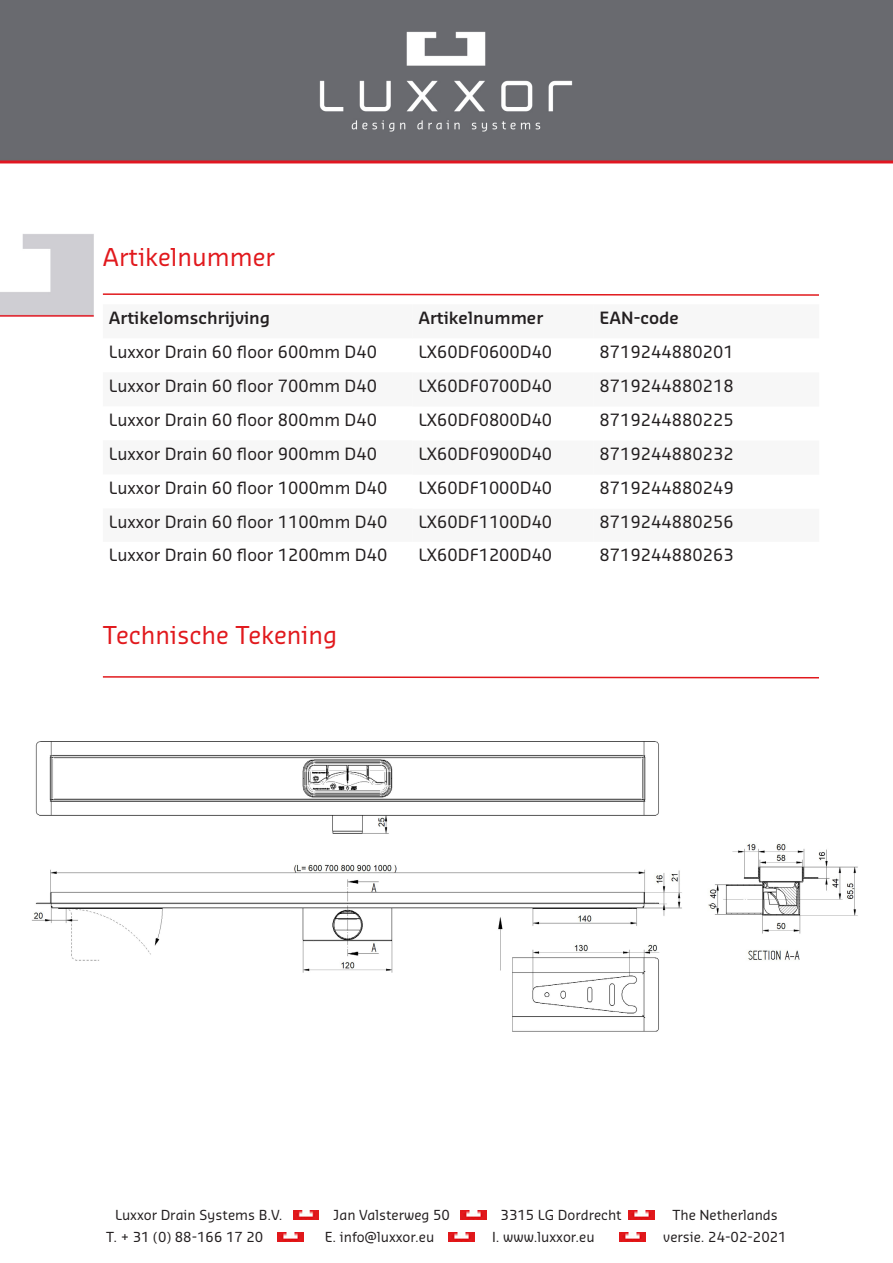
<style>
.page{position:relative;width:893px;height:1263px;background:#fff}
.page>*{position:absolute;margin:0;border:0;box-sizing:border-box;transform-origin:0 0}
.t1{font:24px "Sansa Pro";color:#e1191d}
.t2{font:16.5px "Sansa Pro";color:#231f20}
.t3{font:600 16.5px "Sansa Pro";color:#231f20}
.t4{font:13.5px "Sansa Pro";color:#231f20}
</style>
<div class="page">
<img style="left:0;top:0;width:893px;height:1220px">
<svg style="left:101px;top:293px;width:719px;height:3px"></svg>
<svg style="left:103px;top:304px;width:309px;height:238px"></svg>
<svg style="left:412px;top:304px;width:182px;height:238px"></svg>
<svg style="left:594px;top:304px;width:225px;height:238px"></svg>
<svg style="left:101px;top:675px;width:719px;height:4px"></svg>
<img style="left:293px;top:1211px;width:26px;height:9px">
<img style="left:461px;top:1211px;width:25px;height:9px">
<img style="left:629px;top:1211px;width:25px;height:9px">
<img style="left:278px;top:1232px;width:25px;height:9px">
<img style="left:449px;top:1232px;width:25px;height:9px">
<img style="left:620px;top:1232px;width:25px;height:9px">
<img style="left:25px;top:704px;width:839px;height:344px">
<p class="t1" style="left:103px;top:241px;width:174px">Artikelnummer</p>
<p class="t3" style="left:109px;top:307px;width:163px">Artikelomschrijving</p>
<p class="t2" style="left:109px;top:341px;width:270px">Luxxor Drain 60 floor 600mm D40</p>
<p class="t2" style="left:109px;top:375px;width:270px">Luxxor Drain 60 floor 700mm D40</p>
<p class="t2" style="left:109px;top:409px;width:270px">Luxxor Drain 60 floor 800mm D40</p>
<p class="t2" style="left:109px;top:443px;width:270px">Luxxor Drain 60 floor 900mm D40</p>
<p class="t2" style="left:109px;top:477px;width:280px">Luxxor Drain 60 floor 1000mm D40</p>
<p class="t2" style="left:109px;top:511px;width:280px">Luxxor Drain 60 floor 1100mm D40</p>
<p class="t2" style="left:109px;top:544px;width:280px">Luxxor Drain 60 floor 1200mm D40</p>
<p class="t1" style="left:103px;top:619px;width:236px">Technische Tekening</p>
<p class="t3" style="left:418px;top:307px;width:126px">Artikelnummer</p>
<p class="t2" style="left:418px;top:341px;width:135px">LX60DF0600D40</p>
<p class="t2" style="left:418px;top:375px;width:135px">LX60DF0700D40</p>
<p class="t2" style="left:418px;top:409px;width:135px">LX60DF0800D40</p>
<p class="t2" style="left:418px;top:443px;width:135px">LX60DF0900D40</p>
<p class="t2" style="left:418px;top:477px;width:135px">LX60DF1000D40</p>
<p class="t2" style="left:418px;top:511px;width:135px">LX60DF1100D40</p>
<p class="t2" style="left:418px;top:544px;width:135px">LX60DF1200D40</p>
<p class="t3" style="left:600px;top:307px;width:81px">EAN-code</p>
<p class="t2" style="left:600px;top:341px;width:136px">8719244880201</p>
<p class="t2" style="left:600px;top:375px;width:136px">8719244880218</p>
<p class="t2" style="left:600px;top:409px;width:136px">8719244880225</p>
<p class="t2" style="left:600px;top:443px;width:136px">8719244880232</p>
<p class="t2" style="left:600px;top:477px;width:136px">8719244880249</p>
<p class="t2" style="left:600px;top:511px;width:136px">8719244880256</p>
<p class="t2" style="left:600px;top:544px;width:136px">8719244880263</p>
<p class="t4" style="left:115px;top:1206px;width:169px">Luxxor Drain Systems B.V.</p>
<p class="t4" style="left:333px;top:1206px;width:118px">Jan Valsterweg 50</p>
<p class="t4" style="left:501px;top:1206px;width:123px">3315 LG Dordrecht</p>
<p class="t4" style="left:672px;top:1206px;width:107px">The Netherlands</p>
<p class="t4" style="left:106px;top:1227px;width:159px">T. + 31 (0) 88-166 17 20</p>
<p class="t4" style="left:325px;top:1227px;width:111px">E. info@luxxor.eu</p>
<p class="t4" style="left:492px;top:1227px;width:104px">I. www.luxxor.eu</p>
<p class="t4" style="left:663px;top:1227px;width:125px">versie. 24-02-2021</p>
</div>
